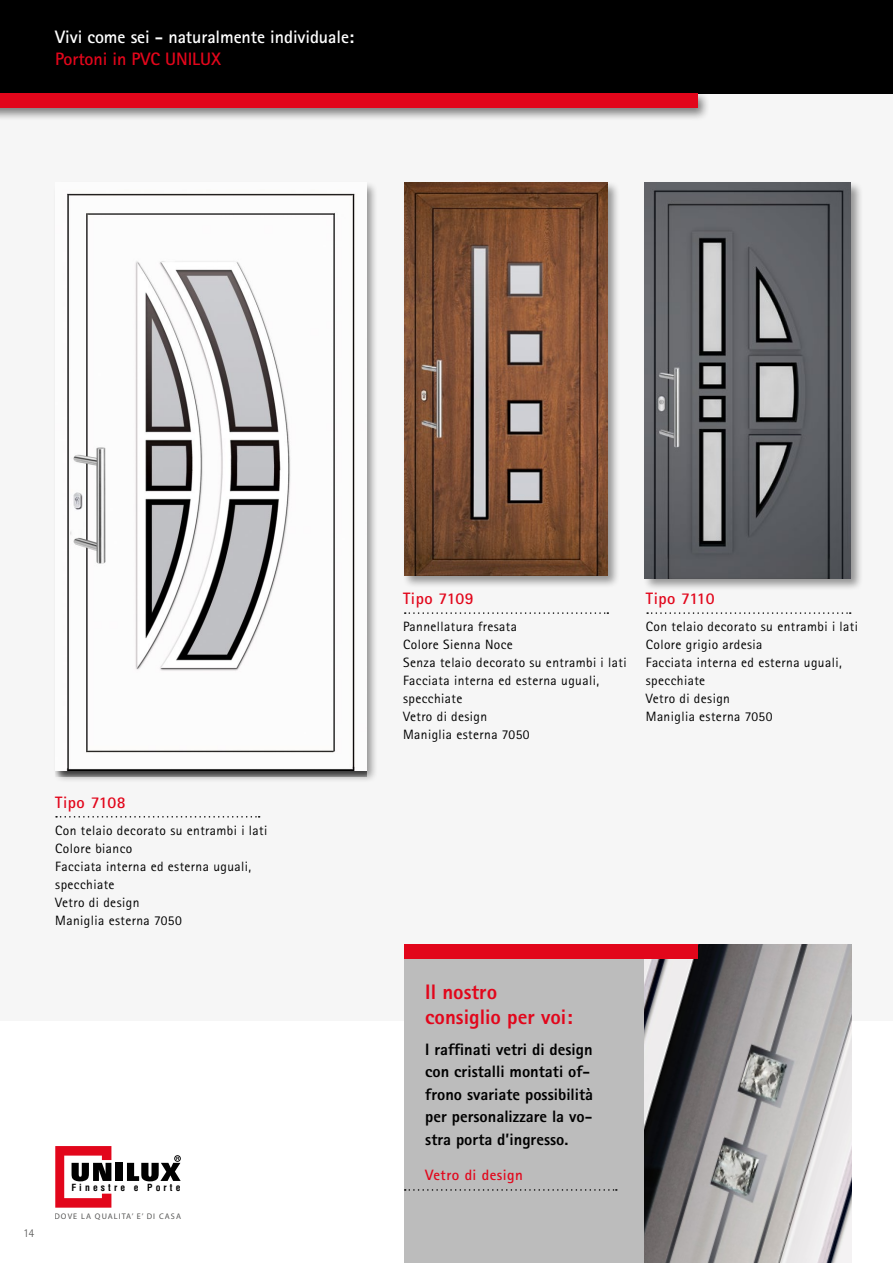
<style>
.page{position:relative;width:893px;height:1263px;background:#fff}
.page>*{position:absolute;margin:0;border:0;box-sizing:border-box;transform-origin:0 0}
.t1{font:800 21px/25.2px "AT Rotis Sans Serif";color:#e2061b}
.t2{font:700 18px "AT Rotis Sans Serif";letter-spacing:-.005em;color:#fff}
.t3{font:700 18px "AT Rotis Sans Serif";letter-spacing:-.005em;color:#e2061b}
.t4{font:800 16.5px/22.5px "AT Rotis Sans Serif";color:#000}
.t5{font:700 16.5px "AT Rotis Sans Serif";letter-spacing:.03em;color:#e2061b}
.t6{font:700 16.5px "AT Rotis Sans Serif";letter-spacing:.01em;color:#e2061b}
.t7{font:700 15px "AT Rotis Sans Serif";letter-spacing:.03em;color:#e2061b}
.t8{font:13.5px/18px "AT Rotis Sans Serif";letter-spacing:.03em;color:#000}
.t9{font:300 12px "AT Rotis Sans Serif";color:#575756}
.t10{font:700 condensed 9.6px "Helvetica";letter-spacing:.325em;color:#000}
.t11{font:700 8.1px "Rotis Sans Serif";letter-spacing:.13em;color:#575756}
</style>
<div class="page">
<div style="left:0;top:0;width:893px;height:1020px;background:#f6f6f6"></div>
<svg style="left:647px;top:612px;width:204px;height:2px"></svg>
<svg style="left:405px;top:612px;width:203px;height:2px"></svg>
<svg style="left:56px;top:816px;width:204px;height:1px"></svg>
<div style="left:402px;top:181px;width:218px;height:407px;background:#000;opacity:.4"></div>
<img style="left:404px;top:183px;width:204px;height:393px">
<div style="left:53px;top:181px;width:326px;height:602px;background:#000;opacity:.4"></div>
<img style="left:55px;top:183px;width:311px;height:588px">
<div style="left:404px;top:944px;width:447px;height:319px;background:#bcbcbc"></div>
<img style="left:645px;top:944px;width:206px;height:319px">
<div style="left:404px;top:944px;width:293px;height:15px;background:#e2061b"></div>
<div style="left:643px;top:181px;width:220px;height:410px;background:#000;opacity:.4"></div>
<img style="left:645px;top:183px;width:205px;height:395px">
<div style="left:0;top:0;width:893px;height:94px;background:#000"></div>
<div style="left:0;top:90px;width:710px;height:31px;background:#000;opacity:.5"></div>
<div style="left:0;top:94px;width:697px;height:14px;background:#e2061b"></div>
<svg style="left:55px;top:1146px;width:56px;height:62px"></svg>
<div style="left:116px;top:1163px;width:7px;height:18px;background:#000"></div>
<svg style="left:127px;top:1155px;width:54px;height:26px"></svg>
<svg style="left:405px;top:1189px;width:212px;height:2px"></svg>
<h2 class="t2" style="left:55px;top:26px;width:300px">Vivi come sei - naturalmente individuale:</h2>
<h2 class="t3" style="left:55px;top:47px;width:167px">Portoni in PVC UNILUX</h2>
<p class="t5" style="left:55px;top:792px;width:72px">Tipo 7108</p>
<p class="t8" style="left:55px;top:821px;width:214px">Con telaio decorato su entrambi i lati<br>Colore bianco<br>Facciata interna ed esterna uguali, specchiate<br>Vetro di design<br>Maniglia esterna 7050</p>
<p class="t9" style="left:23px;top:1226px;width:13px">14</p>
<p class="t10" style="left:71px;top:1181px;width:111px">Finestre e Porte</p>
<p class="t11" style="left:54px;top:1211px;width:128px">DOVE LA QUALITA’ E’ DI CASA</p>
<p class="t5" style="left:403px;top:588px;width:72px">Tipo 7109</p>
<p class="t8" style="left:403px;top:617px;width:225px">Pannellatura fresata<br>Colore Sienna Noce<br>Senza telaio decorato su entrambi i lati<br>Facciata interna ed esterna uguali, specchiate<br>Vetro di design<br>Maniglia esterna 7050</p>
<p class="t6" style="left:646px;top:588px;width:70px">Tipo 7110</p>
<p class="t8" style="left:646px;top:617px;width:214px">Con telaio decorato su entrambi i lati<br>Colore grigio ardesia<br>Facciata interna ed esterna uguali, specchiate<br>Vetro di design<br>Maniglia esterna 7050</p>
<h1 class="t1" style="left:425px;top:979px;width:149px">Il nostro consiglio per voi:</h1>
<p class="t4" style="left:425px;top:1038px;width:169px">I raffinati vetri di design con cristalli montati of&shy;frono svariate possibilità per personalizzare la vo&shy;stra porta d’ingresso.</p>
<p class="t7" style="left:425px;top:1165px;width:99px">Vetro di design</p>
</div>
